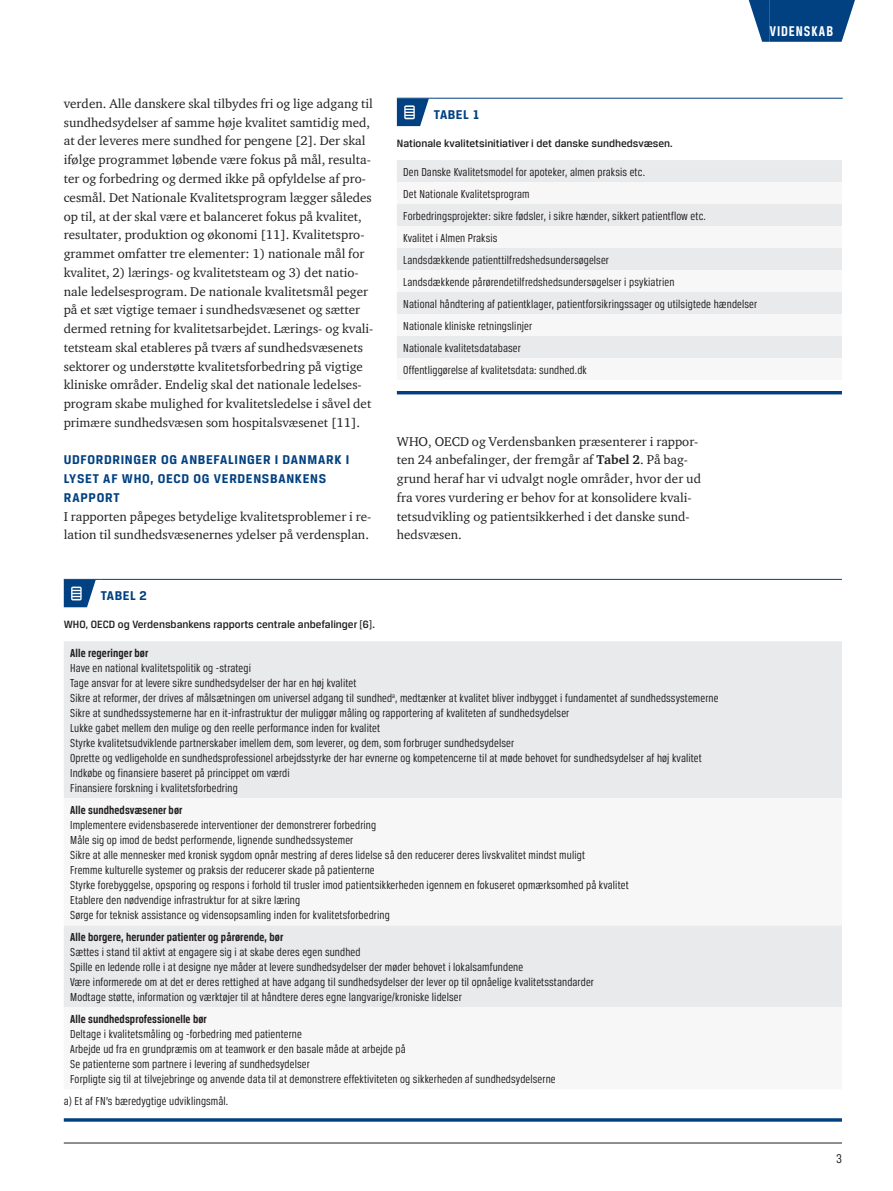
<style>
.page{position:relative;width:893px;height:1191px;background:#fff}
.page>*{position:absolute;margin:0;border:0;box-sizing:border-box;transform-origin:0 0}
.t1{font:700 15px "Breuer Condensed";letter-spacing:.065em;color:#fff}
.t2{font:700 13.5px/18.8px "Breuer Text";letter-spacing:.05em;color:#014081}
.t3{font:13.5px "Breuer Condensed";color:#231f20}
.t4{font:13.05px/18.8px "ITC Charter Com";color:#231f20}
.t5{font:12.3px/15px "Breuer Condensed";letter-spacing:.01em;color:#231f20}
.t6{font:700 12.3px "Breuer Condensed";letter-spacing:.01em;color:#231f20}
.t7{font:500 11.25px "Breuer Text";color:#231f20}
.s1{font-weight:700}
</style>
<div class="page">
<hr style="left:64px;top:1142px;width:778px;height:1px;background:#231f20">
<div style="left:770px;top:0;width:64px;height:42px;background:#014081"></div>
<svg style="left:749px;top:0;width:21px;height:42px"></svg>
<svg style="left:834px;top:0;width:21px;height:42px"></svg>
<hr style="left:397px;top:98px;width:37px;height:1px;background:#014081">
<hr style="left:434px;top:98px;width:409px;height:1px;background:#014081">
<svg style="left:397px;top:99px;width:32px;height:27px"></svg>
<div style="left:397px;top:160px;width:445px;height:22px;background:#e9eaeb"></div>
<svg style="left:397px;top:204px;width:445px;height:154px;fill:#e9eaeb"></svg>
<hr style="left:397px;top:391px;width:445px;height:3px;background:#014081">
<hr style="left:64px;top:579px;width:37px;height:1px;background:#014081">
<hr style="left:101px;top:579px;width:741px;height:1px;background:#014081">
<svg style="left:64px;top:580px;width:32px;height:27px"></svg>
<div style="left:64px;top:641px;width:778px;height:157px;background:#e9eaeb"></div>
<div style="left:64px;top:925px;width:778px;height:82px;background:#e9eaeb"></div>
<hr style="left:64px;top:1118px;width:778px;height:3px;background:#014081">
<p class="t1" style="left:770px;top:23px;width:65px">VIDENSKAB</p>
<p class="t4" style="left:64px;top:94px;width:311px">verden. Alle danskere skal tilbydes fri og lige adgang til sundhedsydelser af samme høje kvalitet samtidig med, at der leveres mere sundhed for pengene [2]. Der skal ifølge programmet løbende være fokus på mål, resulta&shy;ter og forbedring og dermed ikke på opfyldelse af pro&shy;cesmål. Det Nationale Kvalitetsprogram lægger således op til, at der skal være et balanceret fokus på kvalitet, resultater, produktion og økonomi [11]. Kvalitetspro&shy;grammet omfatter tre elementer: 1) nationale mål for kvalitet, 2) lærings- og kvalitetsteam og 3) det natio&shy;nale ledelsesprogram. De nationale kvalitetsmål peger på et sæt vigtige temaer i sundhedsvæsenet og sætter dermed retning for kvalitetsarbejdet. Lærings- og kvali&shy;tetsteam skal etableres på tværs af sundhedsvæsenets sektorer og understøtte kvalitetsforbedring på vigtige kliniske områder. Endelig skal det nationale ledelses&shy;program skabe mulighed for kvalitetsledelse i såvel det primære sundhedsvæsen som hospitalsvæsenet [11].</p>
<p class="t2" style="left:64px;top:450px;width:287px">UDFORDRINGER OG ANBEFALINGER I DANMARK I<br>LYSET AF WHO, OECD OG VERDENSBANKENS<br>RAPPORT</p>
<p class="t4" style="left:64px;top:506px;width:309px">I rapporten påpeges betydelige kvalitetsproblemer i re&shy;lation til sundhedsvæsenernes ydelser på verdensplan.</p>
<p class="t2" style="left:434px;top:105px;width:48px">TABEL 1</p>
<p class="t7" style="left:397px;top:137px;width:277px">Nationale kvalitetsinitiativer i det danske sundhedsvæsen.</p>
<p class="t5" style="left:403px;top:160px;width:355px;line-height:22px">Den Danske Kvalitetsmodel for apoteker, almen praksis etc.<br>Det Nationale Kvalitetsprogram<br>Forbedringsprojekter: sikre fødsler, i sikre hænder, sikkert patientflow etc.<br>Kvalitet i Almen Praksis<br>Landsdækkende patienttilfredshedsundersøgelser<br>Landsdækkende pårørendetilfredshedsundersøgelser i psykiatrien<br>National håndtering af patientklager, patientforsikringssager og utilsigtede hændelser Nationale kliniske retningslinjer<br>Nationale kvalitetsdatabaser<br>Offentliggørelse af kvalitetsdata: sundhed.dk</p>
<p class="t4" style="left:397px;top:431px;width:306px">WHO, OECD og Verdensbanken præsenterer i rappor&shy;ten 24 anbefalinger, der fremgår af <span class="s1">Tabel 2</span>. På bag&shy;grund heraf har vi udvalgt nogle områder, hvor der ud fra vores vurdering er behov for at konsolidere kvali&shy;tetsudvikling og patientsikkerhed i det danske sund&shy;hedsvæsen.</p>
<p class="t2" style="left:101px;top:586px;width:48px">TABEL 2</p>
<p class="t7" style="left:64px;top:618px;width:312px">WHO, OECD og Verdensbankens rapports centrale anbefalinger [6].</p>
<p class="t6" style="left:70px;top:646px;width:80px">Alle regeringer bør</p>
<p class="t5" style="left:70px;top:660px;width:650px">Have en national kvalitetspolitik og -strategi<br>Tage ansvar for at levere sikre sundhedsydelser der har en høj kvalitet<br>Sikre at reformer, der drives af målsætningen om universel adgang til sundhed<sup>a</sup>, medtænker at kvalitet bliver indbygget i fundamentet af sundhedssystemerne Sikre at sundhedssystemerne har en it-infrastruktur der muliggør måling og rapportering af kvaliteten af sundhedsydelser<br>Lukke gabet mellem den mulige og den reelle performance inden for kvalitet<br>Styrke kvalitetsudviklende partnerskaber imellem dem, som leverer, og dem, som forbruger sundhedsydelser<br>Oprette og vedligeholde en sundhedsprofessionel arbejdsstyrke der har evnerne og kompetencerne til at møde behovet for sundhedsydelser af høj kvalitet Indkøbe og finansiere baseret på princippet om værdi<br>Finansiere forskning i kvalitetsforbedring</p>
<p class="t6" style="left:70px;top:803px;width:114px">Alle sundhedsvæsener bør</p>
<p class="t5" style="left:70px;top:817px;width:560px">Implementere evidensbaserede interventioner der demonstrerer forbedring<br>Måle sig op imod de bedst performende, lignende sundhedssystemer<br>Sikre at alle mennesker med kronisk sygdom opnår mestring af deres lidelse så den reducerer deres livskvalitet mindst muligt<br>Fremme kulturelle systemer og praksis der reducerer skade på patienterne<br>Styrke forebyggelse, opsporing og respons i forhold til trusler imod patientsikkerheden igennem en fokuseret opmærksomhed på kvalitet Etablere den nødvendige infrastruktur for at sikre læring<br>Sørge for teknisk assistance og vidensopsamling inden for kvalitetsforbedring</p>
<p class="t6" style="left:70px;top:930px;width:215px">Alle borgere, herunder patienter og pårørende, bør</p>
<p class="t5" style="left:70px;top:944px;width:525px">Sættes i stand til aktivt at engagere sig i at skabe deres egen sundhed<br>Spille en ledende rolle i at designe nye måder at levere sundhedsydelser der møder behovet i lokalsamfundene<br>Være informerede om at det er deres rettighed at have adgang til sundhedsydelser der lever op til opnåelige kvalitetsstandarder Modtage støtte, information og værktøjer til at håndtere deres egne langvarige/kroniske lidelser</p>
<p class="t6" style="left:70px;top:1012px;width:138px">Alle sundhedsprofessionelle bør</p>
<p class="t5" style="left:70px;top:1026px;width:487px">Deltage i kvalitetsmåling og -forbedring med patienterne<br>Arbejde ud fra en grundpræmis om at teamwork er den basale måde at arbejde på<br>Se patienterne som partnere i levering af sundhedsydelser<br>Forpligte sig til at tilvejebringe og anvende data til at demonstrere effektiviteten og sikkerheden af sundhedsydelserne</p>
<p class="t5" style="left:64px;top:1093px;width:166px">a) Et af FN’s bæredygtige udviklingsmål.</p>
<p class="t3" style="left:836px;top:1150px;width:7px">3</p>
</div>
